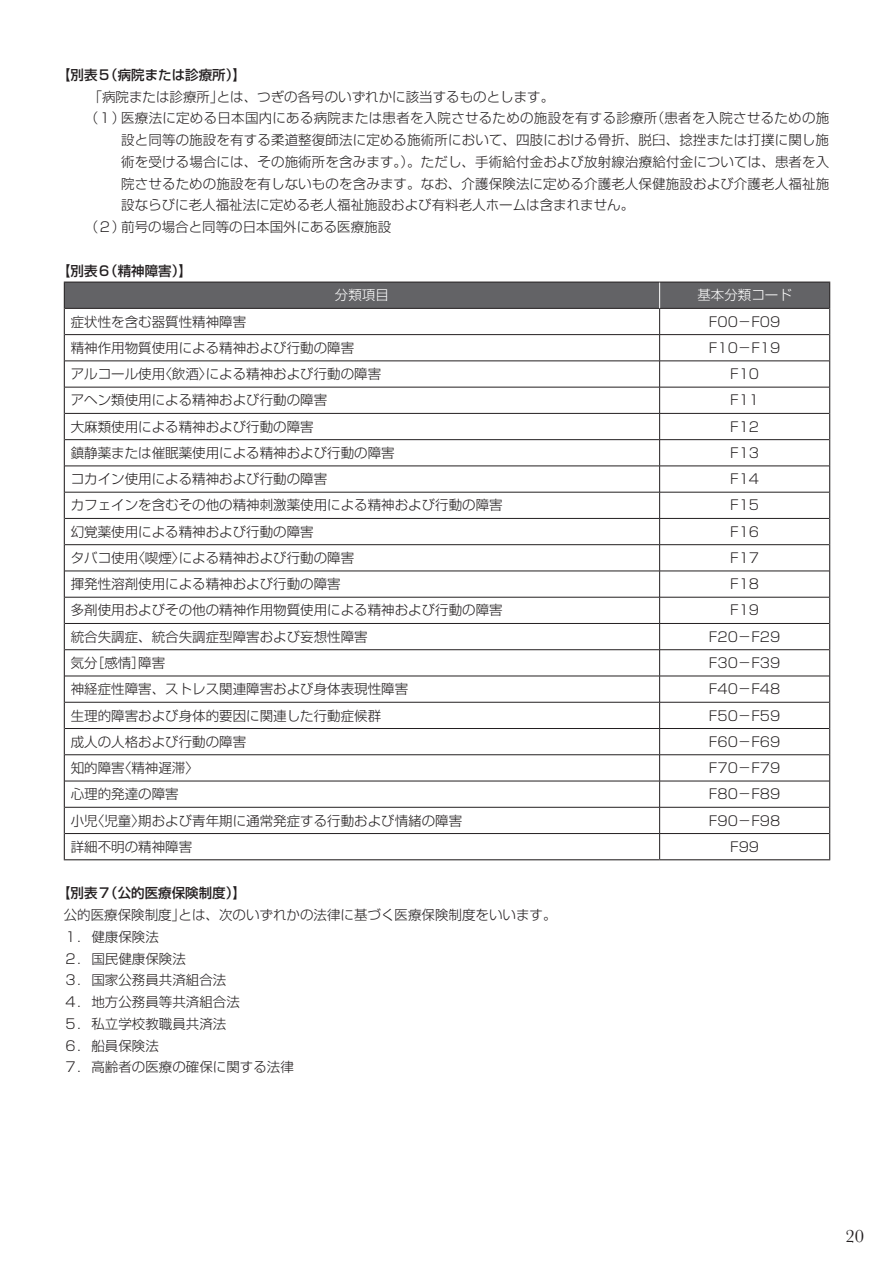
<style>
.page{position:relative;width:893px;height:1263px;background:#fff}
.page>*{position:absolute;margin:0;border:0;box-sizing:border-box;transform-origin:0 0}
.t1{font:18.6px "Baskerville";color:#231f20}
.t2{font:300 13.5px/21.8px "Shin Go Pr 6";color:#231f20}
.t3{font:300 13.5px "Shin Go Pr 6";letter-spacing:.02em;color:#231f20}
.t4{font:500 13.5px "Shin Go Pr 6";color:#231f20}
.t5{font:300 13.5px "Shin Go Pr 6";color:#fff}
</style>
<div class="page">
<hr style="left:64px;top:859px;width:596px;height:1px;background:#231f20">
<hr style="left:660px;top:859px;width:170px;height:1px;background:#231f20">
<svg style="left:64px;top:282px;width:766px;height:577px"></svg>
<p class="t4" style="left:57px;top:64px;width:190px">【別表５（病院または診療所）】</p>
<p class="t2" style="left:89px;top:84px;width:467px">「病院または診療所」とは、つぎの各号のいずれかに該当するものとします。</p>
<p class="t3" style="left:85px;top:107px;width:746px">（１）医療法に定める日本国内にある病院または患者を入院させるための施設を有する診療所（患者を入院させるための施</p>
<p class="t2" style="left:121px;top:128px;width:709px">設と同等の施設を有する柔道整復師法に定める施術所において、四肢における骨折、脱臼、捻挫または打撲に関し施</p>
<p class="t2" style="left:121px;top:150px;width:710px">術を受ける場合には、その施術所を含みます。）。ただし、手術給付金および放射線治療給付金については、患者を入</p>
<p class="t2" style="left:121px;top:171px;width:709px">院させるための施設を有しないものを含みます。なお、介護保険法に定める介護老人保健施設および介護老人福祉施</p>
<p class="t2" style="left:121px;top:193px;width:514px">設ならびに老人福祉法に定める老人福祉施設および有料老人ホームは含まれません。</p>
<p class="t2" style="left:85px;top:215px;width:308px">（２）前号の場合と同等の日本国外にある医療施設</p>
<p class="t4" style="left:57px;top:259px;width:136px">【別表６（精神障害）】</p>
<p class="t5" style="left:335px;top:284px;width:55px">分類項目</p>
<p class="t5" style="left:697px;top:284px;width:96px">基本分類コード</p>
<p class="t2" style="left:71px;top:309px;width:177px">症状性を含む器質性精神障害</p>
<p class="t2" style="left:709px;top:309px;width:73px">F00－F09</p>
<p class="t2" style="left:71px;top:336px;width:285px">精神作用物質使用による精神および行動の障害</p>
<p class="t2" style="left:709px;top:336px;width:73px">F10－F19</p>
<p class="t2" style="left:71px;top:362px;width:312px">アルコール使用〈飲酒〉による精神および行動の障害</p>
<p class="t2" style="left:730px;top:362px;width:30px">F10</p>
<p class="t2" style="left:71px;top:388px;width:258px">アヘン類使用による精神および行動の障害</p>
<p class="t2" style="left:730px;top:388px;width:30px">F11</p>
<p class="t2" style="left:71px;top:414px;width:244px">大麻類使用による精神および行動の障害</p>
<p class="t2" style="left:730px;top:414px;width:30px">F12</p>
<p class="t2" style="left:71px;top:441px;width:326px">鎮静薬または催眠薬使用による精神および行動の障害</p>
<p class="t2" style="left:730px;top:441px;width:30px">F13</p>
<p class="t2" style="left:71px;top:467px;width:258px">コカイン使用による精神および行動の障害</p>
<p class="t2" style="left:730px;top:467px;width:30px">F14</p>
<p class="t2" style="left:71px;top:493px;width:434px">カフェインを含むその他の精神刺激薬使用による精神および行動の障害</p>
<p class="t2" style="left:730px;top:493px;width:30px">F15</p>
<p class="t2" style="left:71px;top:519px;width:244px">幻覚薬使用による精神および行動の障害</p>
<p class="t2" style="left:730px;top:519px;width:30px">F16</p>
<p class="t2" style="left:71px;top:546px;width:285px">タバコ使用〈喫煙〉による精神および行動の障害</p>
<p class="t2" style="left:730px;top:546px;width:30px">F17</p>
<p class="t2" style="left:71px;top:572px;width:271px">揮発性溶剤使用による精神および行動の障害</p>
<p class="t2" style="left:730px;top:572px;width:30px">F18</p>
<p class="t2" style="left:71px;top:598px;width:434px">多剤使用およびその他の精神作用物質使用による精神および行動の障害</p>
<p class="t2" style="left:730px;top:598px;width:30px">F19</p>
<p class="t2" style="left:71px;top:624px;width:298px">統合失調症、統合失調症型障害および妄想性障害</p>
<p class="t2" style="left:709px;top:624px;width:73px">F20－F29</p>
<p class="t2" style="left:71px;top:651px;width:96px">気分［感情］障害</p>
<p class="t2" style="left:709px;top:651px;width:73px">F30－F39</p>
<p class="t2" style="left:71px;top:677px;width:339px">神経症性障害、ストレス関連障害および身体表現性障害</p>
<p class="t2" style="left:709px;top:677px;width:73px">F40－F48</p>
<p class="t2" style="left:71px;top:703px;width:312px">生理的障害および身体的要因に関連した行動症候群</p>
<p class="t2" style="left:709px;top:703px;width:73px">F50－F59</p>
<p class="t2" style="left:71px;top:730px;width:177px">成人の人格および行動の障害</p>
<p class="t2" style="left:709px;top:730px;width:73px">F60－F69</p>
<p class="t2" style="left:71px;top:756px;width:130px">知的障害〈精神遅滞〉</p>
<p class="t2" style="left:709px;top:756px;width:73px">F70－F79</p>
<p class="t2" style="left:71px;top:782px;width:109px">心理的発達の障害</p>
<p class="t2" style="left:709px;top:782px;width:73px">F80－F89</p>
<p class="t2" style="left:71px;top:808px;width:393px">小児〈児童〉期および青年期に通常発症する行動および情緒の障害</p>
<p class="t2" style="left:709px;top:808px;width:73px">F90－F98</p>
<p class="t2" style="left:71px;top:835px;width:123px">詳細不明の精神障害</p>
<p class="t2" style="left:730px;top:835px;width:30px">F99</p>
<p class="t4" style="left:57px;top:882px;width:190px">【別表７（公的医療保険制度）】</p>
<p class="t2" style="left:64px;top:903px;width:494px">公的医療保険制度」とは、次のいずれかの法律に基づく医療保険制度をいいます。<br>１． 健康保険法<br>２． 国民健康保険法<br>３． 国家公務員共済組合法<br>４． 地方公務員等共済組合法<br>５． 私立学校教職員共済法<br>６． 船員保険法<br>７． 高齢者の医療の確保に関する法律</p>
<h1 class="t1" style="left:845px;top:1224px;width:20px">20</h1>
</div>
